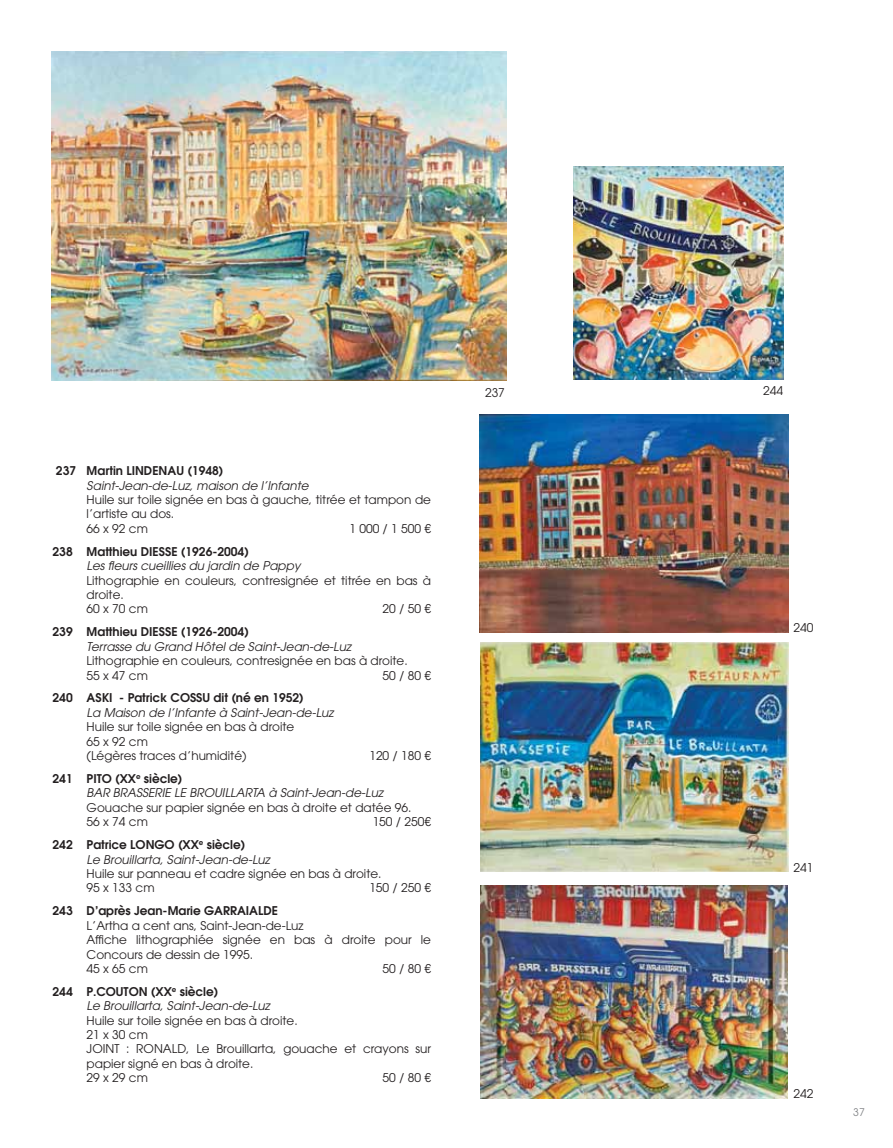
<style>
.page{position:relative;width:893px;height:1148px;background:#fff}
.page>*{position:absolute;margin:0;border:0;box-sizing:border-box;transform-origin:0 0}
.t1{font:12px/14.4px "ITC Avant Garde Pro";color:#231f20}
.t2{font:italic 12px/14.4px "ITC Avant Garde Pro";color:#231f20}
.t3{font:600 12px "ITC Avant Garde Pro";color:#231f20}
.t4{font:10.5px "ITC Avant Garde Pro";color:#808285}
.s1{font-weight:600;font-style:normal}
</style>
<div class="page">
<img style="left:573px;top:167px;width:210px;height:213px">
<img style="left:479px;top:414px;width:309px;height:218px">
<img style="left:52px;top:51px;width:455px;height:329px">
<img style="left:480px;top:642px;width:308px;height:229px">
<img style="left:481px;top:885px;width:306px;height:213px">
<p class="t3" style="left:56px;top:465px;width:169px">237 Martin LINDENAU (1948)</p>
<p class="t2" style="left:87px;top:479px;width:224px">Saint-Jean-de-Luz, maison de l’Infante</p>
<p class="t1" style="left:87px;top:493px;width:346px">Huile sur toile signée en bas à gauche, titrée et tampon de l’artiste au dos.<br>66 x 92 cm</p>
<p class="t1" style="left:349px;top:522px;width:83px">1 000 / 1 500 €</p>
<p class="t3" style="left:53px;top:545px;width:198px">238 Matthieu DIESSE (1926-2004)</p>
<p class="t2" style="left:87px;top:559px;width:215px">Les fleurs cueillies du jardin de Pappy</p>
<p class="t1" style="left:87px;top:574px;width:346px">Lithographie en couleurs, contresignée et titrée en bas à droite.<br>60 x 70 cm</p>
<p class="t1" style="left:383px;top:602px;width:50px">20 / 50 €</p>
<p class="t3" style="left:53px;top:626px;width:198px">239 Matthieu DIESSE (1926-2004)</p>
<p class="t2" style="left:87px;top:640px;width:266px">Terrasse du Grand Hôtel de Saint-Jean-de-Luz</p>
<p class="t1" style="left:87px;top:654px;width:323px">Lithographie en couleurs, contresignée en bas à droite.<br>55 x 47 cm</p>
<p class="t1" style="left:383px;top:668px;width:50px">50 / 80 €</p>
<p class="t3" style="left:53px;top:692px;width:253px">240 ASKI - Patrick COSSU dit (né en 1952)</p>
<p class="t2" style="left:87px;top:706px;width:249px">La Maison de l’Infante à Saint-Jean-de-Luz</p>
<p class="t1" style="left:87px;top:720px;width:209px">Huile sur toile signée en bas à droite<br>65 x 92 cm<br>(Légères traces d’humidité)</p>
<p class="t1" style="left:369px;top:749px;width:63px">120 / 180 €</p>
<p class="t2" style="left:87px;top:772px;width:298px;text-indent:-34px"><span class="s1">241 PITO (XX</span><sup>e</sup> <span class="s1">siècle)<br></span>BAR BRASSERIE LE BROUILLARTA à Saint-Jean-de-Luz</p>
<p class="t1" style="left:87px;top:801px;width:326px">Gouache sur papier signée en bas à droite et datée 96.<br>56 x 74 cm</p>
<p class="t1" style="left:373px;top:815px;width:60px">150 / 250€</p>
<p class="t2" style="left:87px;top:838px;width:185px;text-indent:-34px"><span class="s1">242 Patrice LONGO (XX</span><sup>e</sup> <span class="s1">siècle)<br></span>Le Brouillarta, Saint-Jean-de-Luz</p>
<p class="t1" style="left:87px;top:867px;width:296px">Huile sur panneau et cadre signée en bas à droite.<br>95 x 133 cm</p>
<p class="t1" style="left:369px;top:881px;width:63px">150 / 250 €</p>
<p class="t3" style="left:53px;top:905px;width:227px">243 D’après Jean-Marie GARRAIALDE</p>
<p class="t1" style="left:87px;top:918px;width:346px">L’Artha a cent ans, Saint-Jean-de-Luz<br>Affiche lithographiée signée en bas à droite pour le<br>Concours de dessin de 1995.<br>45 x 65 cm</p>
<p class="t1" style="left:383px;top:962px;width:50px">50 / 80 €</p>
<p class="t2" style="left:87px;top:985px;width:185px;text-indent:-34px"><span class="s1">244 P.COUTON (XX</span><sup>e</sup> <span class="s1">siècle)<br></span>Le Brouillarta, Saint-Jean-de-Luz</p>
<p class="t1" style="left:87px;top:1013px;width:346px">Huile sur toile signée en bas à droite.<br>21 x 30 cm<br>JOINT : RONALD, Le Brouillarta, gouache et crayons sur papier signé en bas à droite.<br>29 x 29 cm</p>
<p class="t1" style="left:383px;top:1071px;width:50px">50 / 80 €</p>
<p class="t1" style="left:485px;top:386px;width:21px">237</p>
<p class="t1" style="left:763px;top:384px;width:21px">244</p>
<p class="t1" style="left:793px;top:621px;width:21px">240</p>
<p class="t1" style="left:793px;top:860px;width:21px">241</p>
<p class="t1" style="left:793px;top:1087px;width:21px">242</p>
<p class="t4" style="left:853px;top:1106px;width:13px">37</p>
</div>
